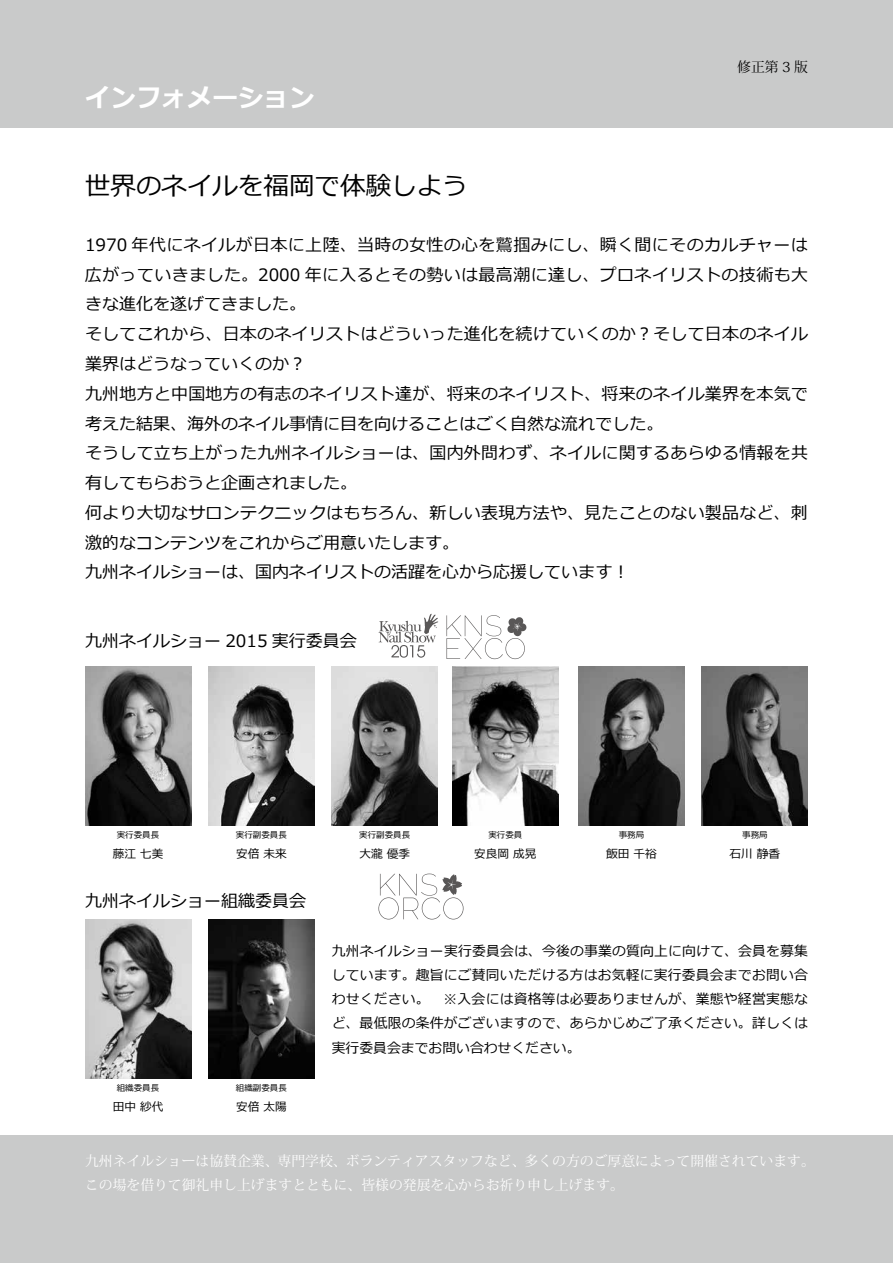
<style>
.page{position:relative;width:893px;height:1263px;background:#fff}
.page>*{position:absolute;margin:0;border:0;box-sizing:border-box;transform-origin:0 0}
.t1{font:25.5px "Meiryo";color:#000}
.t2{font:700 25.5px "Meiryo";color:#fff}
.t3{font:16.95px/29.7px "Meiryo";letter-spacing:.015em;color:#000}
.t4{font:13.8px/24.2px "Meiryo";letter-spacing:.015em;color:#000;text-align:justify}
.t5{font:13.8px/24.2px "Koz Min Pr 6 N";color:#fff}
.t6{font:13.8px "Koz Min Pr 6 N";color:#000}
.t7{font:11.7px "Meiryo";color:#000}
.t8{font:8.55px "Meiryo";color:#000}
</style>
<div class="page">
<div style="left:0;top:0;width:893px;height:128px;background:#c9caca"></div>
<div style="left:0;top:1135px;width:893px;height:128px;background:#c9caca"></div>
<svg style="left:446px;top:615px;width:81px;height:44px"></svg>
<svg style="left:378px;top:614px;width:60px;height:44px"></svg>
<img style="left:85px;top:666px;width:106px;height:160px">
<img style="left:208px;top:666px;width:106px;height:160px">
<img style="left:208px;top:919px;width:106px;height:159px">
<img style="left:332px;top:666px;width:106px;height:160px">
<img style="left:578px;top:666px;width:107px;height:160px">
<img style="left:702px;top:666px;width:106px;height:160px">
<img style="left:452px;top:666px;width:106px;height:160px">
<svg style="left:378px;top:874px;width:85px;height:45px"></svg>
<img style="left:85px;top:919px;width:106px;height:159px">
<h1 class="t2" style="left:85px;top:80px;width:231px">インフォメーション</h1>
<p class="t6" style="left:737px;top:59px;width:72px">修正第 3 版</p>
<h1 class="t1" style="left:85px;top:168px;width:384px">世界のネイルを福岡で体験しよう</h1>
<p class="t3" style="left:85px;top:231px;width:725px">1970 年代にネイルが日本に上陸、当時の女性の心を鷲掴みにし、瞬く間にそのカルチャーは広がっていきました。2000 年に入るとその勢いは最高潮に達し、プロネイリストの技術も大きな進化を遂げてきました。<br>そしてこれから、日本のネイリストはどういった進化を続けていくのか？そして日本のネイル業界はどうなっていくのか？<br>九州地方と中国地方の有志のネイリスト達が、将来のネイリスト、将来のネイル業界を本気で考えた結果、海外のネイル事情に目を向けることはごく自然な流れでした。<br>そうして立ち上がった九州ネイルショーは、国内外問わず、ネイルに関するあらゆる情報を共有してもらおうと企画されました。<br>何より大切なサロンテクニックはもちろん、新しい表現方法や、見たことのない製品など、刺激的なコンテンツをこれからご用意いたします。<br>九州ネイルショーは、国内ネイリストの活躍を心から応援しています！</p>
<p class="t3" style="left:85px;top:627px;width:273px">九州ネイルショー 2015 実行委員会</p>
<p class="t8" style="left:117px;top:829px;width:44px">実行委員長</p>
<p class="t7" style="left:113px;top:845px;width:52px">藤江 七美</p>
<p class="t8" style="left:236px;top:829px;width:53px">実行副委員長</p>
<p class="t7" style="left:236px;top:845px;width:52px">安倍 未来</p>
<p class="t3" style="left:85px;top:887px;width:223px">九州ネイルショー組織委員会</p>
<p class="t8" style="left:359px;top:829px;width:53px">実行副委員長</p>
<p class="t7" style="left:359px;top:845px;width:52px">大瀧 優季</p>
<p class="t8" style="left:488px;top:829px;width:36px">実行委員</p>
<p class="t7" style="left:474px;top:845px;width:64px">安良岡 成晃</p>
<p class="t8" style="left:619px;top:829px;width:27px">事務局</p>
<p class="t7" style="left:606px;top:845px;width:52px">飯田 千裕</p>
<p class="t8" style="left:742px;top:829px;width:27px">事務局</p>
<p class="t7" style="left:729px;top:845px;width:52px">石川 静香</p>
<p class="t8" style="left:117px;top:1082px;width:44px">組織委員長</p>
<p class="t7" style="left:113px;top:1098px;width:52px">田中 紗代</p>
<p class="t8" style="left:236px;top:1082px;width:53px">組織副委員長</p>
<p class="t7" style="left:236px;top:1098px;width:52px">安倍 太陽</p>
<p class="t4" style="left:332px;top:939px;width:478px">九州ネイルショー実行委員会は、今後の事業の質向上に向けて、会員を募集しています。趣旨にご賛同いただける方はお気軽に実行委員会までお問い合わせください。　※入会には資格等は必要ありませんが、業態や経営実態など、最低限の条件がございますので、あらかじめご了承ください。詳しくは実行委員会までお問い合わせください。</p>
<p class="t5" style="left:85px;top:1149px;width:731px">九州ネイルショーは協賛企業、専門学校、ボランティアスタッフなど、多くの方のご厚意によって開催されています。この場を借りて御礼申し上げますとともに、皆様の発展を心からお祈り申し上げます。</p>
</div>
